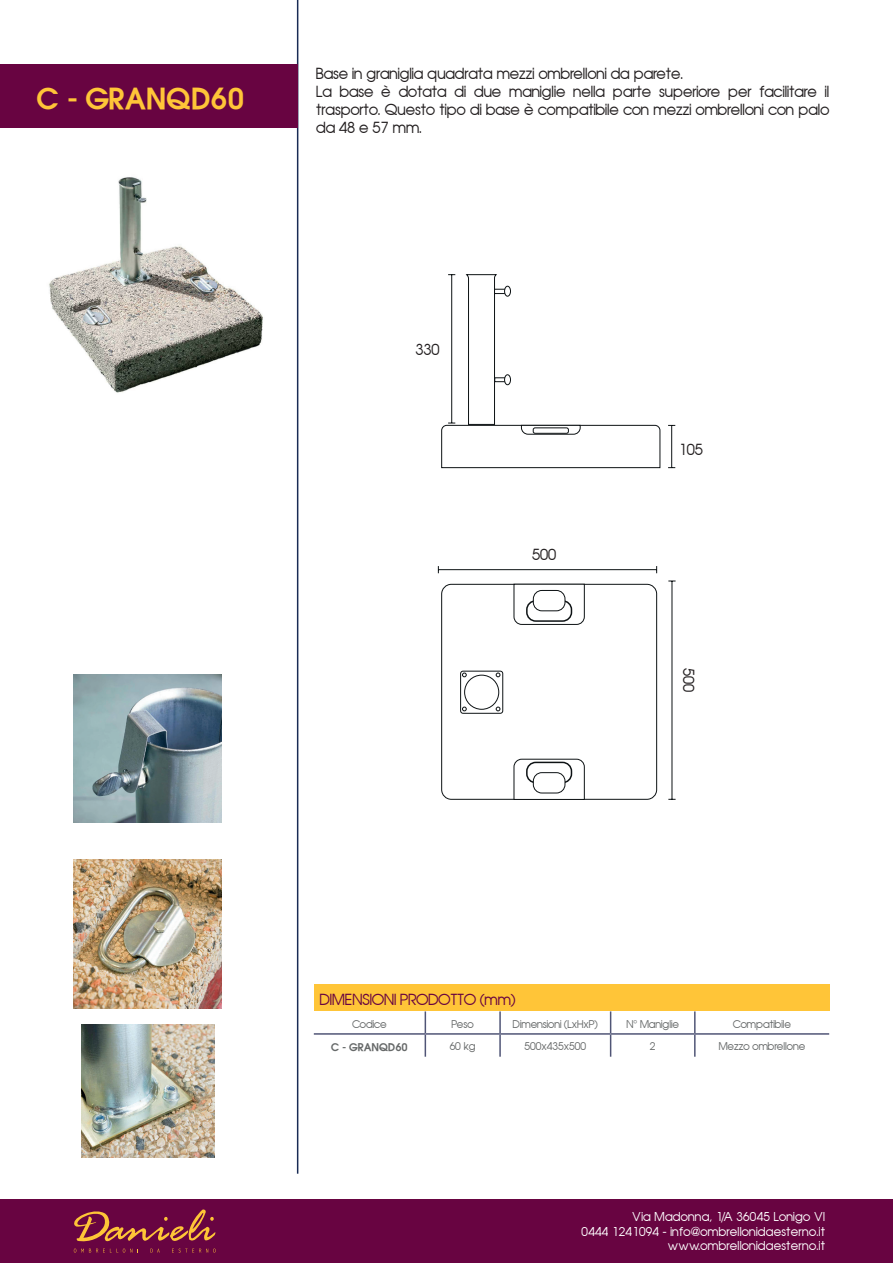
<style>
.page{position:relative;width:893px;height:1263px;background:#fff}
.page>*{position:absolute;margin:0;border:0;box-sizing:border-box;transform-origin:0 0}
.t1{font:700 28.5px "Trendex SSK Semi";color:#ffc538}
.t2{font:15px/18px "Trendex SSK";color:#231f20}
.t3{font:15px "Trendex SSK";color:#680441}
.t4{font:12px/14.4px "Trendex SSK";letter-spacing:.025em;color:#fff;text-align:right}
.t5{font:10.5px "Trendex SSK";color:#666969}
.t6{font:700 10.5px "Trendex SSK Semi";color:#666969}
</style>
<div class="page">
<hr style="left:297px;top:0;width:1px;height:1174px;background:#182b54">
<img style="left:49px;top:177px;width:214px;height:216px">
<img style="left:81px;top:1025px;width:133px;height:133px">
<img style="left:73px;top:859px;width:149px;height:149px">
<img style="left:73px;top:674px;width:149px;height:149px">
<div style="left:314px;top:984px;width:515px;height:27px;background:#ffc538"></div>
<hr style="left:499px;top:1011px;width:2px;height:22px;background:#505576">
<hr style="left:694px;top:1011px;width:2px;height:22px;background:#505576">
<hr style="left:314px;top:1033px;width:111px;height:2px;background:#505576">
<hr style="left:425px;top:1033px;width:75px;height:2px;background:#505576">
<svg style="left:425px;top:1011px;width:1px;height:46px"></svg>
<hr style="left:500px;top:1033px;width:111px;height:2px;background:#505576">
<hr style="left:499px;top:1035px;width:2px;height:22px;background:#505576">
<hr style="left:611px;top:1033px;width:84px;height:2px;background:#505576">
<svg style="left:610px;top:1011px;width:1px;height:46px"></svg>
<hr style="left:695px;top:1033px;width:134px;height:2px;background:#505576">
<hr style="left:694px;top:1035px;width:2px;height:22px;background:#505576">
<div style="left:0;top:64px;width:298px;height:64px;background:#680441"></div>
<div style="left:0;top:1199px;width:893px;height:64px;background:#680441"></div>
<svg style="left:74px;top:1209px;width:142px;height:43px"></svg>
<div style="left:441px;top:584px;width:216px;height:216px;border:1px solid #0d1214;border-radius:10px"></div>
<svg style="left:461px;top:671px;width:42px;height:42px"></svg>
<div style="left:460px;top:671px;width:43px;height:43px;border:1px solid #0d1214;border-radius:2px"></div>
<div style="left:465px;top:675px;width:34px;height:34px;background:#fff;border-radius:50%"></div>
<div style="left:464px;top:675px;width:35px;height:35px;border:1px solid #0d1214;border-radius:50%"></div>
<svg style="left:496px;top:707px;width:4px;height:4px"></svg>
<svg style="left:462px;top:707px;width:5px;height:4px"></svg>
<svg style="left:462px;top:673px;width:5px;height:4px"></svg>
<svg style="left:496px;top:673px;width:4px;height:4px"></svg>
<svg style="left:514px;top:759px;width:71px;height:41px"></svg>
<svg style="left:514px;top:584px;width:71px;height:41px"></svg>
<div style="left:526px;top:762px;width:46px;height:21px;border:2px solid #0d1214;border-radius:9px"></div>
<div style="left:533px;top:773px;width:32px;height:20px;background:#fff;border-radius:9px"></div>
<div style="left:533px;top:772px;width:32px;height:21px;border:1px solid #0d1214;border-radius:9px"></div>
<div style="left:526px;top:600px;width:46px;height:22px;border:2px solid #0d1214;border-radius:9px"></div>
<div style="left:533px;top:590px;width:32px;height:21px;background:#fff;border-radius:9px"></div>
<div style="left:533px;top:590px;width:32px;height:21px;border:1px solid #0d1214;border-radius:9px"></div>
<hr style="left:438px;top:569px;width:219px;height:1px;background:#0d1214">
<svg style="left:441px;top:274px;width:220px;height:194px"></svg>
<hr style="left:671px;top:425px;width:1px;height:43px;background:#0d1214">
<hr style="left:672px;top:581px;width:1px;height:218px;background:#0d1214">
<h1 class="t1" style="left:37px;top:80px;width:209px">C - GRANQD60</h1>
<p class="t2" style="left:316px;top:64px;width:515px">Base in graniglia quadrata mezzi ombrelloni da parete.<br>La base è dotata di due maniglie nella parte superiore per facilitare il trasporto. Questo tipo di base è compatibile con mezzi ombrelloni con palo da 48 e 57 mm.</p>
<p class="t2" style="left:415px;top:341px;width:26px">330</p>
<p class="t2" style="left:532px;top:545px;width:26px">500</p>
<p class="t2" style="left:679px;top:440px;width:26px">105</p>
<p class="t2" style="left:698px;top:667px;width:26px;rotate:90deg">500</p>
<p class="t3" style="left:320px;top:990px;width:197px">DIMENSIONI PRODOTTO (mm)</p>
<p class="t5" style="left:352px;top:1017px;width:36px">Codice</p>
<p class="t5" style="left:452px;top:1017px;width:23px">Peso</p>
<p class="t5" style="left:513px;top:1017px;width:86px">Dimensioni (LxHxP)</p>
<p class="t5" style="left:626px;top:1017px;width:54px">N° Maniglie</p>
<p class="t5" style="left:733px;top:1017px;width:59px">Compatibile</p>
<p class="t6" style="left:331px;top:1040px;width:78px">C - GRANQD60</p>
<p class="t5" style="left:450px;top:1040px;width:28px">60 kg</p>
<p class="t5" style="left:524px;top:1040px;width:63px">500x435x500</p>
<p class="t5" style="left:650px;top:1040px;width:7px">2</p>
<p class="t5" style="left:719px;top:1040px;width:88px">Mezzo ombrellone</p>
<p class="t4" style="left:582px;top:1209px;width:245px">Via Madonna, 1/A 36045 Lonigo VI<br>0444 1241094 - info@ombrellonidaesterno.it www.ombrellonidaesterno.it</p>
</div>
